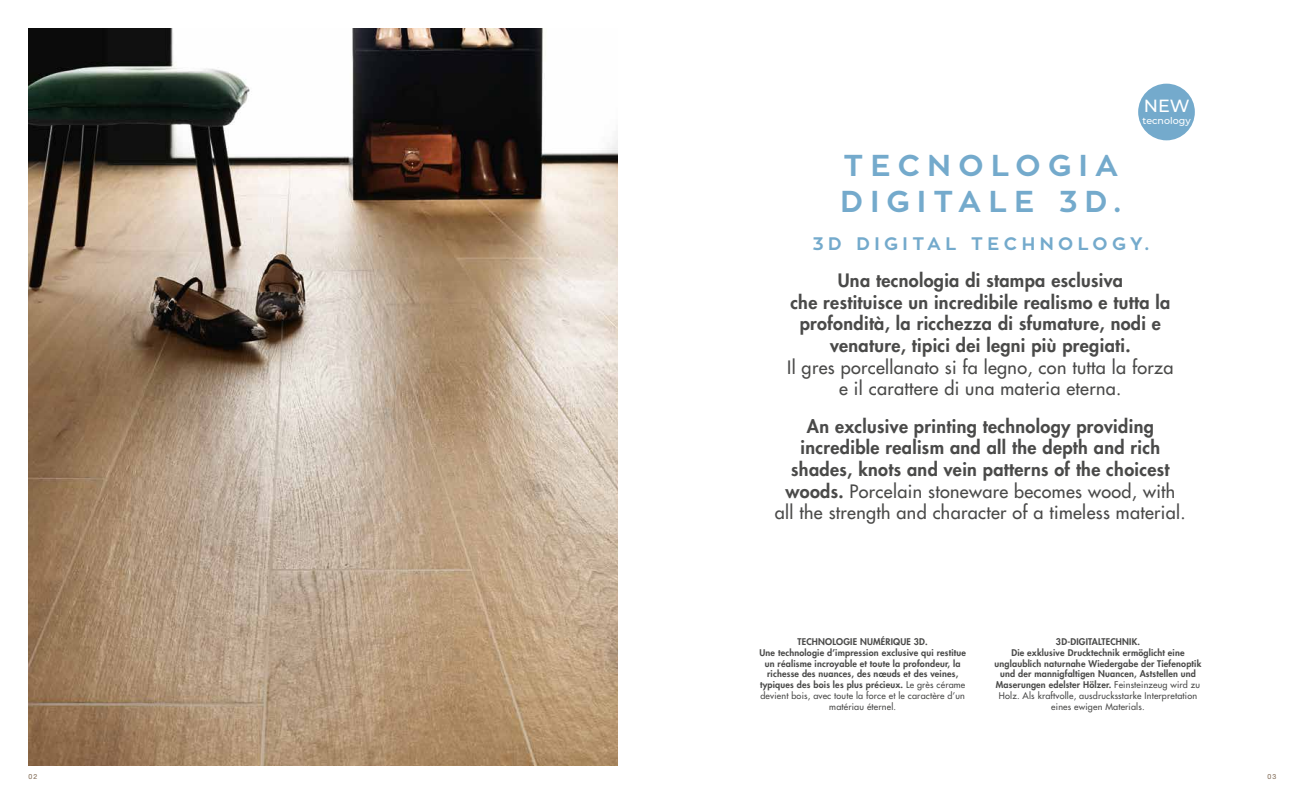
<style>
.page{position:relative;width:1304px;height:794px;background:#fff}
.page>*{position:absolute;margin:0;border:0;box-sizing:border-box;transform-origin:0 0}
.t1{font:700 30px/36px "Zona Pro";letter-spacing:.25em;color:#74aacc}
.t2{font:800 18px/21.6px "Futura Std";letter-spacing:.02em;color:#4a4a49;text-align:center}
.t3{font:500 18px/21.6px "Futura Std";letter-spacing:.02em;color:#4a4a49;text-align:center}
.t4{font:700 18px "Zona Pro";letter-spacing:.25em;color:#74aacc}
.t5{font:500 17.6px "Montserrat";color:#fff}
.t6{font:500 9.5px "Montserrat";color:#fff}
.t7{font:800 9px/10.8px "Futura Std";letter-spacing:.02em;color:#4a4a49;text-align:center}
.t8{font:7px "Helvetica Neue LT Std";color:#7a634d}
.s1{font-weight:500}
</style>
<div class="page">
<img style="left:28px;top:28px;width:590px;height:737px">
<div style="left:1138px;top:84px;width:57px;height:56px;background:#74aacc;border-radius:50%"></div>
<h3 class="t5" style="left:1144px;top:94px;width:47px">NEW</h3>
<p class="t6" style="left:1143px;top:113px;width:50px">tecnology</p>
<h1 class="t1" style="left:840px;top:148px;width:282px">TECNOLOGIA<br>DIGITALE 3D.</h1>
<h2 class="t4" style="left:813px;top:231px;width:338px">3D DIGITAL TECHNOLOGY.</h2>
<h2 class="t2" style="left:790px;top:270px;width:381px">Una tecnologia di stampa esclusiva<br>che restituisce un incredibile realismo e tutta la profondità, la ricchezza di sfumature, nodi e venature, tipici dei legni più pregiati.</h2>
<h2 class="t3" style="left:787px;top:356px;width:388px">Il gres porcellanato si fa legno, con tutta la forza e il carattere di una materia eterna.</h2>
<p class="t2" style="left:775px;top:415px;width:412px">An exclusive printing technology providing incredible realism and all the depth and rich shades, knots and vein patterns of the choicest woods. <span class="s1">Porcelain stoneware becomes wood, with all the strength and character of a timeless material.</span></p>
<p class="t7" style="left:759px;top:636px;width:208px">TECHNOLOGIE NUMÉRIQUE 3D.<br>Une technologie d’impression exclusive qui restitue un réalisme incroyable et toute la profondeur, la richesse des nuances, des nœuds et des veines, typiques des bois les plus précieux. <span class="s1">Le grès cérame devient bois, avec toute la force et le caractère d’un matériau éternel.</span></p>
<p class="t7" style="left:994px;top:636px;width:208px">3D-DIGITALTECHNIK.<br>Die exklusive Drucktechnik ermöglicht eine unglaublich naturnahe Wiedergabe der Tiefenoptik und der mannigfaltigen Nuancen, Aststellen und Maserungen edelster Hölzer. <span class="s1">Feinsteinzeug wird zu Holz. Als kraftvolle, ausdrucksstarke Interpretation eines ewigen Materials.</span></p>
<p class="t8" style="left:28px;top:772px;width:11px">02</p>
<p class="t8" style="left:1267px;top:772px;width:11px">03</p>
</div>
